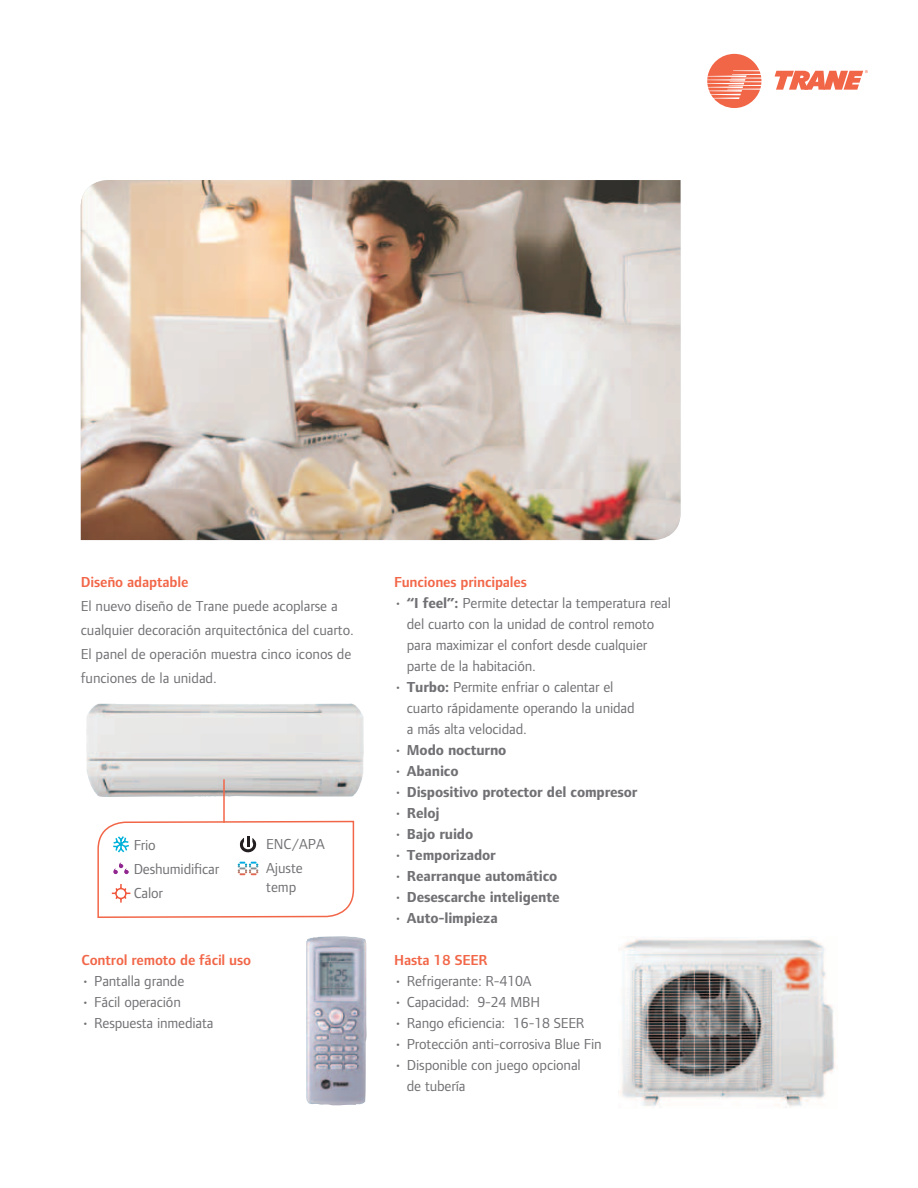
<style>
.page{position:relative;width:918px;height:1188px;background:#fff}
.page>*{position:absolute;margin:0;border:0;box-sizing:border-box;transform-origin:0 0}
.t1{font:15px/21px "Foundry Form Sans";letter-spacing:-.01em;color:#717074}
.t2{font:700 15px "Foundry Form Sans";letter-spacing:-.01em;color:#717074}
.t3{font:600 15px "Foundry Form Sans";letter-spacing:-.01em;color:#f26648}
.s1{font-weight:700}
.s2{font-weight:400}
</style>
<div class="page">
<img style="left:81px;top:180px;width:600px;height:360px">
<svg style="left:707px;top:54px;width:54px;height:54px"></svg>
<svg style="left:775px;top:70px;width:93px;height:20px"></svg>
<img style="left:86px;top:703px;width:278px;height:94px">
<svg style="left:97px;top:820px;width:258px;height:98px"></svg>
<hr style="left:223px;top:779px;width:2px;height:44px;background:#f26648">
<img style="left:306px;top:936px;width:61px;height:169px">
<img style="left:618px;top:937px;width:218px;height:171px">
<p class="t3" style="left:81px;top:573px;width:109px">Diseño adaptable</p>
<p class="t1" style="left:81px;top:594px;width:275px;line-height:24px">El nuevo diseño de Trane puede acoplarse a cualquier decoración arquitectónica del cuarto.<br>El panel de operación muestra cinco iconos de funciones de la unidad.</p>
<p class="t1" style="left:134px;top:833px;width:87px;line-height:23.7px">Frio<br>Deshumidificar<br>Calor</p>
<p class="t1" style="left:266px;top:832px;width:60px;line-height:23.7px">ENC/APA<br>Ajuste</p>
<p class="t1" style="left:266px;top:877px;width:32px">temp</p>
<p class="t3" style="left:82px;top:951px;width:171px">Control remoto de fácil uso</p>
<p class="t1" style="left:82px;top:971px;width:104px">• Pantalla grande</p>
<p class="t1" style="left:82px;top:992px;width:101px">• Fácil operación</p>
<p class="t1" style="left:82px;top:1013px;width:134px">• Respuesta inmediata</p>
<p class="t3" style="left:394px;top:573px;width:134px">Funciones principales</p>
<p class="t1" style="left:407px;top:593px;width:266px;text-indent:-13px">• <span class="s1">“I feel”:</span> Permite detectar la temperatura real del cuarto con la unidad de control remoto para maximizar el confort desde cualquier parte de la habitación.</p>
<p class="t1" style="left:407px;top:677px;width:229px;text-indent:-13px">• <span class="s1">Turbo:</span> Permite enfriar o calentar el cuarto rápidamente operando la unidad a más alta velocidad.</p>
<p class="t2" style="left:394px;top:741px;width:114px"><span class="s2">•</span> Modo nocturno</p>
<p class="t2" style="left:394px;top:762px;width:66px"><span class="s2">•</span> Abanico</p>
<p class="t2" style="left:394px;top:783px;width:245px"><span class="s2">•</span> Dispositivo protector del compresor</p>
<p class="t2" style="left:394px;top:804px;width:47px"><span class="s2">•</span> Reloj</p>
<p class="t2" style="left:394px;top:825px;width:81px"><span class="s2">•</span> Bajo ruido</p>
<p class="t2" style="left:394px;top:846px;width:103px"><span class="s2">•</span> Temporizador</p>
<p class="t2" style="left:394px;top:867px;width:165px"><span class="s2">•</span> Rearranque automático</p>
<p class="t2" style="left:394px;top:888px;width:167px"><span class="s2">•</span> Desescarche inteligente</p>
<p class="t2" style="left:394px;top:909px;width:105px"><span class="s2">•</span> Auto-limpieza</p>
<p class="t3" style="left:394px;top:951px;width:95px">Hasta 18 SEER</p>
<p class="t1" style="left:394px;top:971px;width:139px">• Refrigerante: R-410A</p>
<p class="t1" style="left:394px;top:992px;width:148px">• Capacidad: 9-24 MBH</p>
<p class="t1" style="left:394px;top:1013px;width:192px">• Rango eficiencia: 16-18 SEER</p>
<p class="t1" style="left:394px;top:1034px;width:209px">• Protección anti-corrosiva Blue Fin</p>
<p class="t1" style="left:407px;top:1055px;width:175px;text-indent:-13px">• Disponible con juego opcional de tubería</p>
</div>
